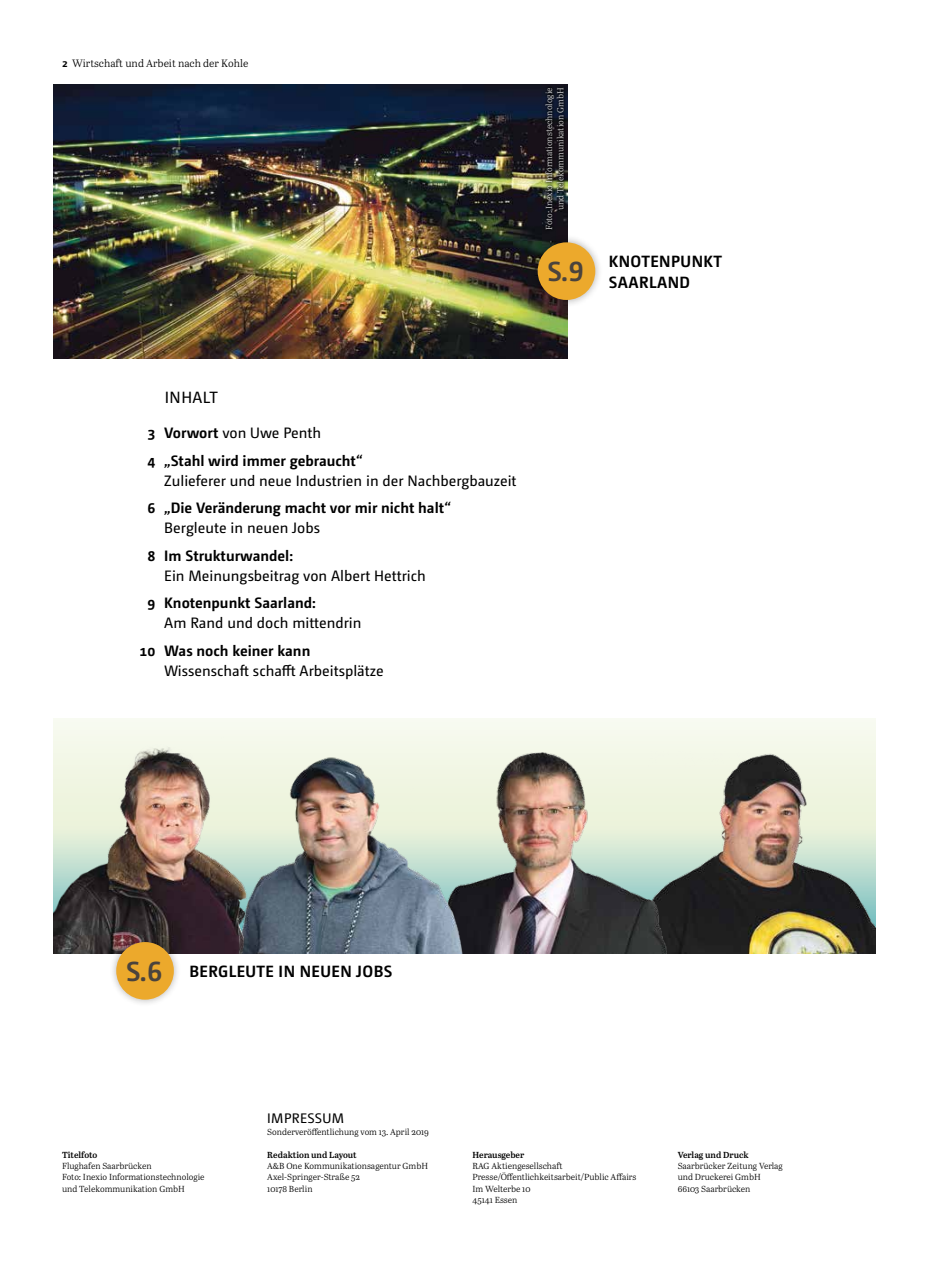
<style>
.page{position:relative;width:929px;height:1262px;background:#fff}
.page>*{position:absolute;margin:0;border:0;box-sizing:border-box;transform-origin:0 0}
.t1{font:700 27.5px "Camingo Dos Pro";color:#4a433d}
.t2{font:700 16.25px/21.2px "Camingo Dos Pro";letter-spacing:.025em;color:#000}
.t3{font:16.25px "Camingo Dos Pro";letter-spacing:.025em;color:#000}
.t4{font:15px "Camingo Dos Pro";color:#000}
.t5{font:700 15px/27.5px "Camingo Dos Pro";color:#000}
.t6{font:13.75px "Camingo Dos Pro";letter-spacing:.025em;color:#000}
.t7{font:10.62px "Abril Text Lt";color:#000}
.t8{font:8.75px/11.2px "Abril Text Lt";color:#000}
.t9{font:8.75px/11.2px "Abril Text Lt";color:#fff;text-align:right}
.t10{font:600 8.75px "Abril Text";color:#000}
.s1{font-family:"Camingo Dos Pro";font-weight:700}
.s2{font-weight:400}
.s3{font-size:27.5px;color:#4a433d}
</style>
<div class="page">
<img style="left:53px;top:84px;width:514px;height:274px">
<div style="left:529px;top:235px;width:74px;height:73px;background:#000;opacity:.31"></div>
<div style="left:537px;top:242px;width:58px;height:58px;background:#eca92c;border-radius:50%"></div>
<svg style="left:542px;top:85px;width:24px;height:148px;background:#191a1d"></svg>
<div style="left:52px;top:712px;width:823px;height:63px;background:linear-gradient(to right,#fdfefb,#fdfefb)"></div>
<div style="left:53px;top:719px;width:822px;height:234px;background:#f6f9ed"></div>
<img style="left:674px;top:753px;width:201px;height:200px">
<img style="left:470px;top:752px;width:204px;height:201px">
<img style="left:302px;top:757px;width:168px;height:196px">
<img style="left:53px;top:747px;width:249px;height:206px">
<div style="left:108px;top:934px;width:74px;height:73px;background:#000;opacity:.31"></div>
<div style="left:116px;top:942px;width:58px;height:57px;background:#eca92c;border-radius:50%"></div>
<p class="t7" style="left:62px;top:55px;width:188px"><span class="s1">2</span> Wirtschaft und Arbeit nach der Kohle</p>
<p class="t9" style="left:543px;top:230px;width:144px;rotate:-90deg">Foto: Inexio Informationstechnologie und Telekommunikation GmbH</p>
<h1 class="t1" style="left:547px;top:255px;width:38px">S.9</h1>
<h2 class="t2" style="left:609px;top:250px;width:115px">KNOTENPUNKT<br>SAARLAND</h2>
<h2 class="t3" style="left:165px;top:387px;width:55px">INHALT</h2>
<h3 class="t5" style="left:147px;top:419px;width:216px">3 Vorwort <span class="s2">von Uwe Penth<br></span>4 „Stahl wird immer gebraucht“</h3>
<h3 class="t4" style="left:164px;top:471px;width:354px">Zulieferer und neue Industrien in der Nachbergbauzeit</h3>
<h3 class="t5" style="left:147px;top:494px;width:305px">6 „Die Veränderung macht vor mir nicht halt“</h3>
<h3 class="t4" style="left:164px;top:519px;width:157px">Bergleute in neuen Jobs</h3>
<h3 class="t5" style="left:147px;top:541px;width:146px">8 Im Strukturwandel:</h3>
<h3 class="t4" style="left:164px;top:566px;width:263px">Ein Meinungsbeitrag von Albert Hettrich</h3>
<h3 class="t5" style="left:147px;top:589px;width:169px">9 Knotenpunkt Saarland:</h3>
<h3 class="t4" style="left:164px;top:614px;width:199px">Am Rand und doch mittendrin</h3>
<h3 class="t5" style="left:140px;top:636px;width:172px">10 Was noch keiner kann</h3>
<h3 class="t4" style="left:164px;top:661px;width:221px">Wissenschaft schafft Arbeitsplätze</h3>
<h2 class="t2" style="left:126px;top:960px;width:267px"><span class="s3">S.6</span> BERGLEUTE IN NEUEN JOBS</h2>
<h3 class="t6" style="left:267px;top:1110px;width:78px">IMPRESSUM</h3>
<p class="t8" style="left:267px;top:1125px;width:163px">Sonderveröffentlichung vom 13. April 2019</p>
<p class="t10" style="left:62px;top:1148px;width:37px">Titelfoto</p>
<p class="t8" style="left:62px;top:1159px;width:144px">Flughafen Saarbrücken<br>Foto: Inexio Informationstechnologie und Telekommunikation GmbH</p>
<p class="t10" style="left:267px;top:1148px;width:91px">Redaktion und Layout</p>
<p class="t8" style="left:267px;top:1159px;width:162px">A&amp;B One Kommunikationsagentur GmbH<br>Axel-Springer-Straße 52<br>10178 Berlin</p>
<p class="t10" style="left:472px;top:1148px;width:53px">Herausgeber</p>
<p class="t8" style="left:472px;top:1159px;width:165px">RAG Aktiengesellschaft<br>Presse/Öffentlichkeitsarbeit/Public Affairs<br>Im Welterbe 10<br>45141 Essen</p>
<p class="t10" style="left:677px;top:1148px;width:72px">Verlag und Druck</p>
<p class="t8" style="left:677px;top:1159px;width:107px">Saarbrücker Zeitung Verlag und Druckerei GmbH<br>66103 Saarbrücken</p>
</div>
